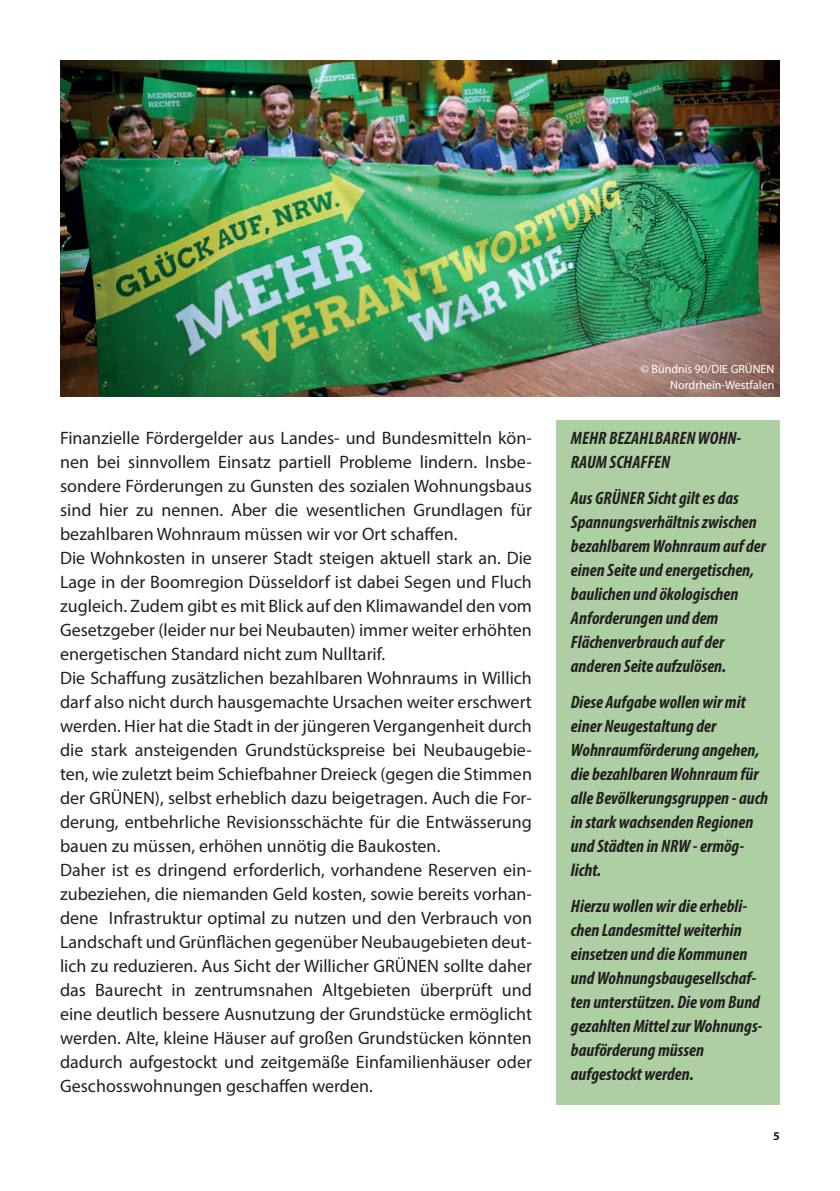
<style>
.page{position:relative;width:840px;height:1191px;background:#fff}
.page>*{position:absolute;margin:0;border:0;box-sizing:border-box;transform-origin:0 0}
.t1{font:18px/24px "Myriad Pro";color:#231f20}
.t2{font:italic 700 condensed 18px/24px "Myriad Pro";color:#231f20}
.t3{font:12px/16px "Myriad Pro";color:#fff;text-align:right}
.t4{font:700 12px "Myriad Pro";color:#231f20}
</style>
<div class="page">
<div style="left:555px;top:420px;width:224px;height:684px;background:#aecea3"></div>
<img style="left:60px;top:60px;width:719px;height:336px">
<p class="t1" style="left:60px;top:426px;width:473px">Finanzielle Fördergelder aus Landes- und Bundesmitteln kön&shy;nen bei sinnvollem Einsatz partiell Probleme lindern. Insbe&shy;sondere Förderungen zu Gunsten des sozialen Wohnungsbaus sind hier zu nennen. Aber die wesentlichen Grundlagen für bezahlbaren Wohnraum müssen wir vor Ort schaffen.<br>Die Wohnkosten in unserer Stadt steigen aktuell stark an. Die Lage in der Boomregion Düsseldorf ist dabei Segen und Fluch zugleich. Zudem gibt es mit Blick auf den Klimawandel den vom Gesetzgeber (leider nur bei Neubauten) immer weiter erhöhten energetischen Standard nicht zum Nulltarif.<br>Die Schaffung zusätzlichen bezahlbaren Wohnraums in Willich darf also nicht durch hausgemachte Ursachen weiter erschwert werden. Hier hat die Stadt in der jüngeren Vergangenheit durch die stark ansteigenden Grundstückspreise bei Neubaugebie&shy;ten, wie zuletzt beim Schiefbahner Dreieck (gegen die Stimmen der GRÜNEN), selbst erheblich dazu beigetragen. Auch die For&shy;derung, entbehrliche Revisionsschächte für die Entwässerung bauen zu müssen, erhöhen unnötig die Baukosten.<br>Daher ist es dringend erforderlich, vorhandene Reserven ein&shy;zubeziehen, die niemanden Geld kosten, sowie bereits vorhan&shy;dene Infrastruktur optimal zu nutzen und den Verbrauch von Landschaft und Grünflächen gegenüber Neubaugebieten deut&shy;lich zu reduzieren. Aus Sicht der Willicher GRÜNEN sollte daher das Baurecht in zentrumsnahen Altgebieten überprüft und eine deutlich bessere Ausnutzung der Grundstücke ermöglicht werden. Alte, kleine Häuser auf großen Grundstücken könnten dadurch aufgestockt und zeitgemäße Einfamilienhäuser oder Geschosswohnungen geschaffen werden.</p>
<p class="t3" style="left:640px;top:361px;width:135px">© Bündnis 90/DIE GRÜNEN<br>Nordrhein-Westfalen</p>
<p class="t2" style="left:570px;top:426px;width:172px">MEHR BEZAHLBAREN WOHN-<br>RAUM SCHAFFEN</p>
<p class="t2" style="left:570px;top:485px;width:197px">Aus GRÜNER Sicht gilt es das<br>Spannungsverhältnis zwischen bezahlbarem Wohnraum auf der einen Seite und energetischen, baulichen und ökologischen<br>Anforderungen und dem<br>Flächenverbrauch auf der anderen Seite aufzulösen.</p>
<p class="t2" style="left:570px;top:690px;width:199px">Diese Aufgabe wollen wir mit einer Neugestaltung der<br>Wohnraumförderung angehen, die bezahlbaren Wohnraum für alle Bevölkerungsgruppen - auch in stark wachsenden Regionen und Städten in NRW - ermög&shy;licht.</p>
<p class="t2" style="left:570px;top:894px;width:193px">Hierzu wollen wir die erhebli&shy;chen Landesmittel weiterhin einsetzen und die Kommunen und Wohnungsbaugesellschaf&shy;ten unterstützen. Die vom Bund gezahlten Mittel zur Wohnungs&shy;bauförderung müssen aufgestockt werden.</p>
<p class="t4" style="left:772px;top:1128px;width:8px">5</p>
</div>
